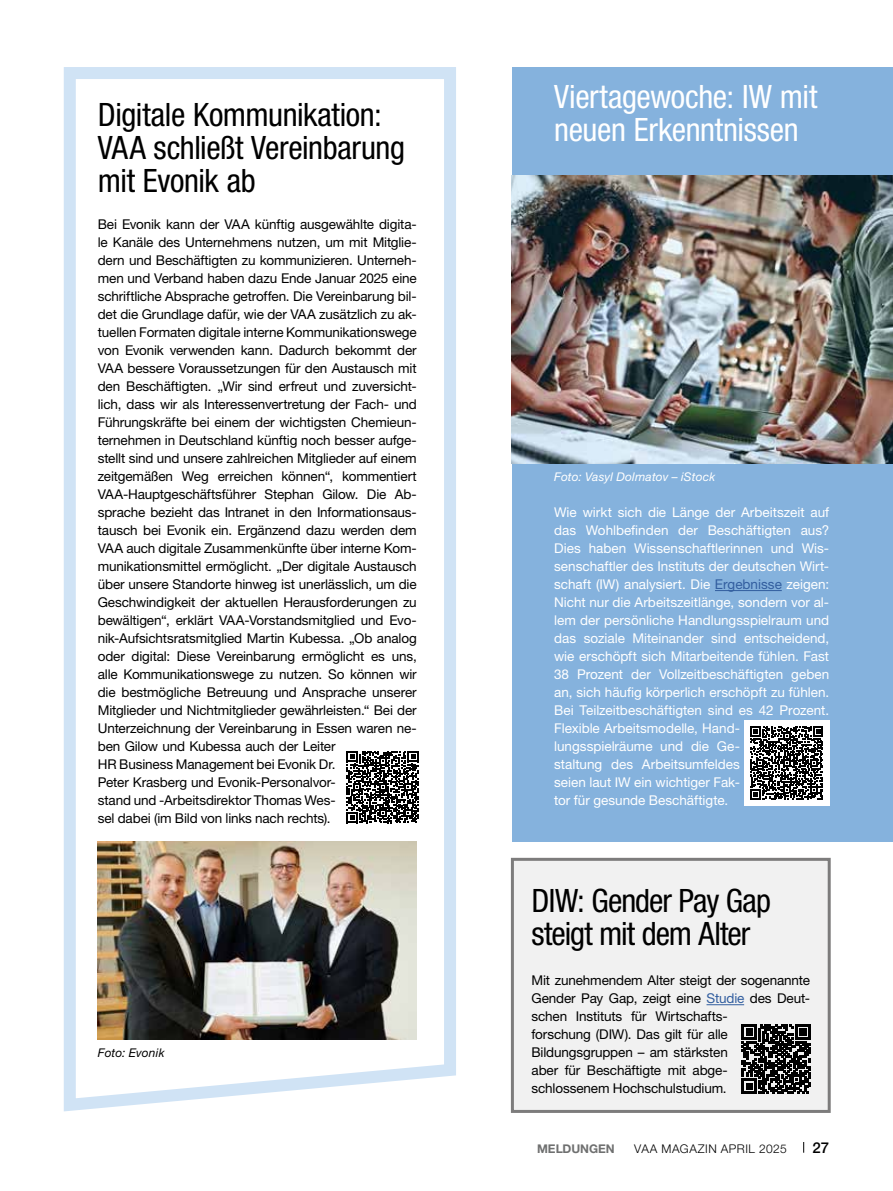
<style>
.page{position:relative;width:893px;height:1191px;background:#fff}
.page>*{position:absolute;margin:0;border:0;box-sizing:border-box;transform-origin:0 0}
.t1{font:condensed 32.25px/33px "Helvetica Neue LT Pro";letter-spacing:-.015em;color:#000}
.t2{font:condensed 32.25px/33px "Helvetica Neue LT Pro";letter-spacing:-.01em;color:#fff}
.t3{font:500 15px "Helvetica Neue LT Pro";color:#000}
.t4{font:13.5px/18px "Helvetica Neue LT Pro";letter-spacing:-.01em;color:#000}
.t5{font:13.5px/18px "Helvetica Neue LT Pro";color:#fff}
.t6{font:italic 12px "Helvetica Neue LT Pro";letter-spacing:.01em;color:#fff}
.t7{font:300 12px "Helvetica Neue LT Pro";letter-spacing:.04em;color:#000}
.t8{font:italic 12px "Helvetica Neue LT Pro";letter-spacing:.005em;color:#000}
.t9{font:700 12px "Helvetica Neue LT Pro";letter-spacing:-.005em;color:#6f7070}
.s1{color:#325e9f}
</style>
<div class="page">
<div style="left:512px;top:67px;width:381px;height:774px;background:#85b2dd"></div>
<img style="left:511px;top:175px;width:382px;height:288px">
<svg style="left:63px;top:67px;width:393px;height:1045px"></svg>
<hr style="left:715px;top:590px;width:67px;height:1px;background:#325e9f">
<div style="left:511px;top:858px;width:320px;height:255px;background:#f1f1f1;border:3px solid #7d7c7c"></div>
<hr style="left:706px;top:1004px;width:38px;height:1px;background:#325e9f">
<svg style="left:347px;top:751px;width:72px;height:72px"></svg>
<div style="left:744px;top:720px;width:85px;height:85px;background:#fff"></div>
<svg style="left:750px;top:726px;width:73px;height:73px"></svg>
<svg style="left:742px;top:1024px;width:68px;height:69px"></svg>
<h1 class="t1" style="left:98px;top:98px;width:309px">Digitale Kommunikation:<br>VAA schließt Vereinbarung mit Evonik ab</h1>
<p class="t4" style="left:98px;top:215px;width:320px">Bei Evonik kann der VAA künftig ausgewählte digita&shy;le Kanäle des Unternehmens nutzen, um mit Mitglie&shy;dern und Beschäftigten zu kommunizieren. Unterneh&shy;men und Verband haben dazu Ende Januar 2025 eine schriftliche Absprache getroffen. Die Vereinbarung bil&shy;det die Grundlage dafür, wie der VAA zusätzlich zu ak&shy;tuellen Formaten digitale interne Kommunikationswege von Evonik verwenden kann. Dadurch bekommt der VAA bessere Voraussetzungen für den Austausch mit den Beschäftigten. „Wir sind erfreut und zuversicht&shy;lich, dass wir als Interessenvertretung der Fach- und Führungskräfte bei einem der wichtigsten Chemieun&shy;ternehmen in Deutschland künftig noch besser aufge&shy;stellt sind und unsere zahlreichen Mitglieder auf einem zeitgemäßen Weg erreichen können“, kommentiert VAA-Hauptgeschäftsführer Stephan Gilow. Die Ab&shy;sprache bezieht das Intranet in den Informationsaus&shy;tausch bei Evonik ein. Ergänzend dazu werden dem VAA auch digitale Zusammenkünfte über interne Kom&shy;munikationsmittel ermöglicht. „Der digitale Austausch über unsere Standorte hinweg ist unerlässlich, um die Geschwindigkeit der aktuellen Herausforderungen zu bewältigen“, erklärt VAA-Vorstandsmitglied und Evo&shy;nik-Aufsichtsratsmitglied Martin Kubessa. „Ob analog oder digital: Diese Vereinbarung ermöglicht es uns, alle Kommunikationswege zu nutzen. So können wir die bestmögliche Betreuung und Ansprache unserer Mitglieder und Nichtmitglieder gewährleisten.“ Bei der Unterzeichnung der Vereinbarung in Essen waren ne&shy;ben Gilow und Kubessa auch der Leiter<br>HR Business Management bei Evonik Dr.<br>Peter Krasberg und Evonik-Personalvor-<br>stand und -Arbeitsdirektor Thomas Wes-<br>sel dabei (im Bild von links nach rechts).</p>
<p class="t8" style="left:98px;top:1045px;width:68px">Foto: Evonik</p>
<h1 class="t2" style="left:554px;top:80px;width:265px">Viertagewoche: IW mit neuen Erkenntnissen</h1>
<p class="t6" style="left:554px;top:469px;width:163px">Foto: Vasyl Dolmatov – iStock</p>
<p class="t5" style="left:554px;top:503px;width:277px">Wie wirkt sich die Länge der Arbeitszeit auf das Wohlbefinden der Beschäftigten aus?<br>Dies haben Wissenschaftlerinnen und Wis&shy;senschaftler des Instituts der deutschen Wirt&shy;schaft (IW) analysiert. Die <span class="s1">Ergebnisse</span> zeigen:<br>Nicht nur die Arbeitszeitlänge, sondern vor al&shy;lem der persönliche Handlungsspielraum und das soziale Miteinander sind entscheidend, wie erschöpft sich Mitarbeitende fühlen. Fast 38 Prozent der Vollzeitbeschäftigten geben an, sich häufig körperlich erschöpft zu fühlen.<br>Bei Teilzeitbeschäftigten sind es 42 Prozent.<br>Flexible Arbeitsmodelle, Hand&shy;lungsspielräume und die Ge-<br>staltung des Arbeitsumfeldes<br>seien laut IW ein wichtiger Fak-<br>tor für gesunde Beschäftigte.</p>
<h1 class="t1" style="left:531px;top:884px;width:241px">DIW: Gender Pay Gap steigt mit dem Alter</h1>
<p class="t4" style="left:531px;top:971px;width:280px">Mit zunehmendem Alter steigt der sogenannte Gender Pay Gap, zeigt eine <span class="s1">Studie</span> des Deut&shy;schen Instituts für Wirtschafts-<br>forschung (DIW). Das gilt für alle Bildungsgruppen – am stärksten<br>aber für Beschäftigte mit abge-<br>schlossenem Hochschulstudium.</p>
<p class="t9" style="left:537px;top:1141px;width:79px">MELDUNGEN</p>
<p class="t7" style="left:634px;top:1141px;width:154px">VAA MAGAZIN APRIL 2025</p>
<p class="t3" style="left:812px;top:1138px;width:18px">27</p>
</div>
